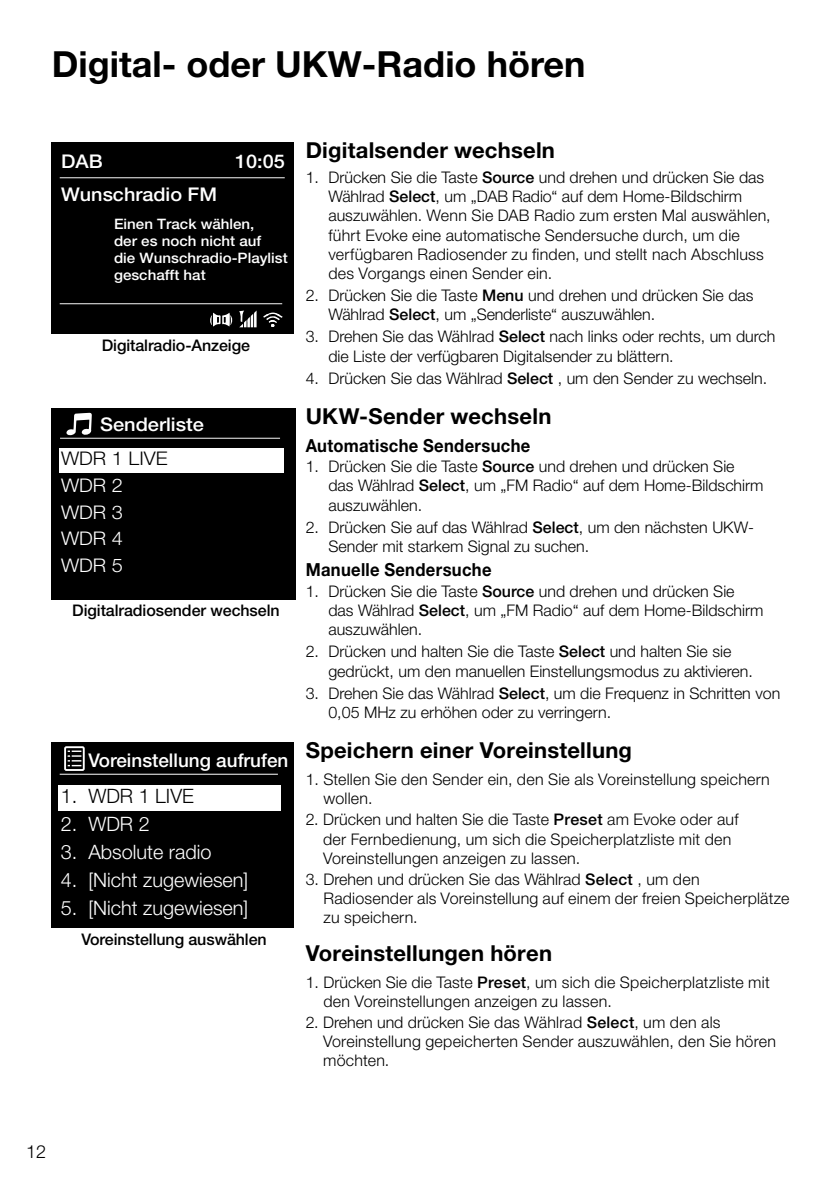
<style>
.page{position:relative;width:840px;height:1191px;background:#fff}
.page>*{position:absolute;margin:0;border:0;box-sizing:border-box;transform-origin:0 0}
.Chapter_Header{font:700 36px "Helvetica Neue LT Pro";color:#000}
._1_Heading{font:700 22px "Helvetica Neue LT Pro";letter-spacing:.01em;color:#000}
.t1{font:300 19.8px "Helvetica Neue LT Pro";color:#fff}
.t2{font:300 19.8px "Helvetica Neue LT Pro";color:#000}
.t3{font:500 18.8px "Helvetica Neue LT Pro";color:#fff}
.t4{font:500 18.8px "Helvetica Neue LT Pro";color:#fff;scale:1.05 1}
.t5{font:500 18.8px/33.8px "Helvetica Neue LT Pro";color:#fff;scale:1.06 1}
.t6{font:300 18.8px/26.6px "Helvetica Neue LT Pro";color:#fff;text-align:justify;scale:1.06 1}
._2_Heading{font:700 18px "Helvetica Neue LT Pro";letter-spacing:.02em;color:#000;scale:.92 1}
.t7{font:300 18px "Helvetica Neue LT Pro";color:#000}
.Step1{font:300 16px/19.2px "Helvetica Neue LT Pro";color:#000}
.Body_text{font:300 16px/19.2px "Helvetica Neue LT Pro";letter-spacing:.015em;color:#000}
.Picture_caption{font:500 16px "Helvetica Neue LT Pro";letter-spacing:-.005em;color:#000}
.t8{font:500 14.4px/17.2px "Helvetica Neue LT Pro";color:#fff;scale:1.05 1}
.s1{font-weight:300;color:#000}
.s2{font-weight:500}
</style>
<div class="page">
<div style="left:51px;top:143px;width:242px;height:191px;background:#000"></div>
<hr style="left:60px;top:177px;width:224px;height:1px;background:#fff">
<hr style="left:60px;top:303px;width:222px;height:1px;background:#fff">
<svg style="left:239px;top:310px;width:17px;height:17px"></svg>
<svg style="left:210px;top:313px;width:23px;height:13px"></svg>
<svg style="left:263px;top:312px;width:19px;height:15px"></svg>
<div style="left:51px;top:408px;width:245px;height:191px;background:#000"></div>
<div style="left:59px;top:448px;width:224px;height:24px;background:#fff"></div>
<hr style="left:60px;top:438px;width:220px;height:1px;background:#fff">
<svg style="left:66px;top:413px;width:26px;height:23px"></svg>
<div style="left:51px;top:742px;width:242px;height:186px;background:#000"></div>
<div style="left:58px;top:785px;width:223px;height:25px;background:#fff"></div>
<hr style="left:60px;top:773px;width:218px;height:1px;background:#fff">
<div style="left:64px;top:746px;width:21px;height:25px;border:2px solid #fff"></div>
<svg style="left:68px;top:750px;width:13px;height:16px"></svg>
<p class="Chapter_Header" style="left:52px;top:42px;width:535px">Digital- oder UKW-Radio hören</p>
<p class="t4" style="left:61px;top:150px;width:41px">DAB</p>
<p class="t4" style="left:235px;top:150px;width:49px">10:05</p>
<p class="t4" style="left:61px;top:183px;width:150px">Wunschradio FM</p>
<p class="t8" style="left:114px;top:215px;width:167px">Einen Track wählen,<br>der es noch nicht auf<br>die Wunschradio-Playlist geschafft hat</p>
<p class="Picture_caption" style="left:102px;top:336px;width:150px">Digitalradio-Anzeige</p>
<p class="t5" style="left:61px;top:407px;width:136px;text-indent:39px">Senderliste<br><span class="s1">WDR 1 LIVE</span></p>
<p class="t6" style="left:61px;top:471px;width:60px">WDR 2<br>WDR 3<br>WDR 4<br>WDR 5</p>
<p class="Picture_caption" style="left:72px;top:601px;width:209px">Digitalradiosender wechseln</p>
<p class="t3" style="left:88px;top:749px;width:201px">Voreinstellung aufrufen</p>
<p class="t2" style="left:61px;top:783px;width:135px">1. WDR 1 LIVE</p>
<p class="t1" style="left:61px;top:811px;width:90px">2. WDR 2</p>
<p class="t1" style="left:61px;top:839px;width:152px">3. Absolute radio</p>
<p class="t1" style="left:61px;top:868px;width:189px">4. [Nicht zugewiesen]</p>
<p class="t1" style="left:61px;top:896px;width:189px">5. [Nicht zugewiesen]</p>
<p class="Picture_caption" style="left:81px;top:929px;width:187px">Voreinstellung auswählen</p>
<p class="_1_Heading" style="left:305px;top:136px;width:251px">Digitalsender wechseln</p>
<p class="Step1" style="left:328px;top:167px;width:443px;text-indent:-23px">1. Drücken Sie die Taste <span class="s2">Source</span> und drehen und drücken Sie das Wählrad <span class="s2">Select</span>, um „DAB Radio“ auf dem Home-Bildschirm auszuwählen. Wenn Sie DAB Radio zum ersten Mal auswählen, führt Evoke eine automatische Sendersuche durch, um die verfügbaren Radiosender zu finden, und stellt nach Abschluss des Vorgangs einen Sender ein.</p>
<p class="Step1" style="left:328px;top:285px;width:426px;text-indent:-23px">2. Drücken Sie die Taste <span class="s2">Menu</span> und drehen und drücken Sie das<br>Wählrad <span class="s2">Select</span>, um „Senderliste“ auszuwählen.</p>
<p class="Step1" style="left:328px;top:327px;width:448px;text-indent:-23px">3. Drehen Sie das Wählrad <span class="s2">Select</span> nach links oder rechts, um durch die Liste der verfügbaren Digitalsender zu blättern.</p>
<p class="Step1" style="left:305px;top:368px;width:463px">4. Drücken Sie das Wählrad <span class="s2">Select</span> , um den Sender zu wechseln.</p>
<p class="_1_Heading" style="left:305px;top:402px;width:247px">UKW-Sender wechseln</p>
<p class="_2_Heading" style="left:305px;top:434px;width:245px">Automatische Sendersuche</p>
<p class="Step1" style="left:328px;top:456px;width:436px;text-indent:-23px">1. Drücken Sie die Taste <span class="s2">Source</span> und drehen und drücken Sie das Wählrad <span class="s2">Select</span>, um „FM Radio“ auf dem Home-Bildschirm auszuwählen.</p>
<p class="Step1" style="left:328px;top:517px;width:427px;text-indent:-23px">2. Drücken Sie auf das Wählrad <span class="s2">Select</span>, um den nächsten UKW-<br>Sender mit starkem Signal zu suchen.</p>
<p class="_2_Heading" style="left:305px;top:558px;width:203px">Manuelle Sendersuche</p>
<p class="Step1" style="left:328px;top:581px;width:436px;text-indent:-23px">1. Drücken Sie die Taste <span class="s2">Source</span> und drehen und drücken Sie das Wählrad <span class="s2">Select</span>, um „FM Radio“ auf dem Home-Bildschirm auszuwählen.</p>
<p class="Step1" style="left:328px;top:641px;width:426px;text-indent:-23px">2. Drücken und halten Sie die Taste <span class="s2">Select</span> und halten Sie sie gedrückt, um den manuellen Einstellungsmodus zu aktivieren.</p>
<p class="Step1" style="left:328px;top:683px;width:453px;text-indent:-23px">3. Drehen Sie das Wählrad <span class="s2">Select</span>, um die Frequenz in Schritten von<br>0,05 MHz zu erhöhen oder zu verringern.</p>
<p class="_1_Heading" style="left:305px;top:736px;width:327px">Speichern einer Voreinstellung</p>
<p class="Body_text" style="left:323px;top:769px;width:447px;text-indent:-18px">1. Stellen Sie den Sender ein, den Sie als Voreinstellung speichern wollen.</p>
<p class="Body_text" style="left:323px;top:809px;width:417px;text-indent:-17px">2. Drücken und halten Sie die Taste <span class="s2">Preset</span> am Evoke oder auf der Fernbedienung, um sich die Speicherplatzliste mit den<br>Voreinstellungen anzeigen zu lassen.</p>
<p class="Body_text" style="left:323px;top:869px;width:467px;text-indent:-18px">3. Drehen und drücken Sie das Wählrad <span class="s2">Select</span> , um den<br>Radiosender als Voreinstellung auf einem der freien Speicherplätze zu speichern.</p>
<p class="_1_Heading" style="left:305px;top:939px;width:248px">Voreinstellungen hören</p>
<p class="Body_text" style="left:323px;top:972px;width:447px;text-indent:-18px">1. Drücken Sie die Taste <span class="s2">Preset</span>, um sich die Speicherplatzliste mit den Voreinstellungen anzeigen zu lassen.</p>
<p class="Body_text" style="left:323px;top:1012px;width:454px;text-indent:-17px">2. Drehen und drücken Sie das Wählrad <span class="s2">Select</span>, um den als<br>Voreinstellung gepeicherten Sender auszuwählen, den Sie hören möchten.</p>
<p class="t7" style="left:26px;top:1140px;width:22px">12</p>
</div>
